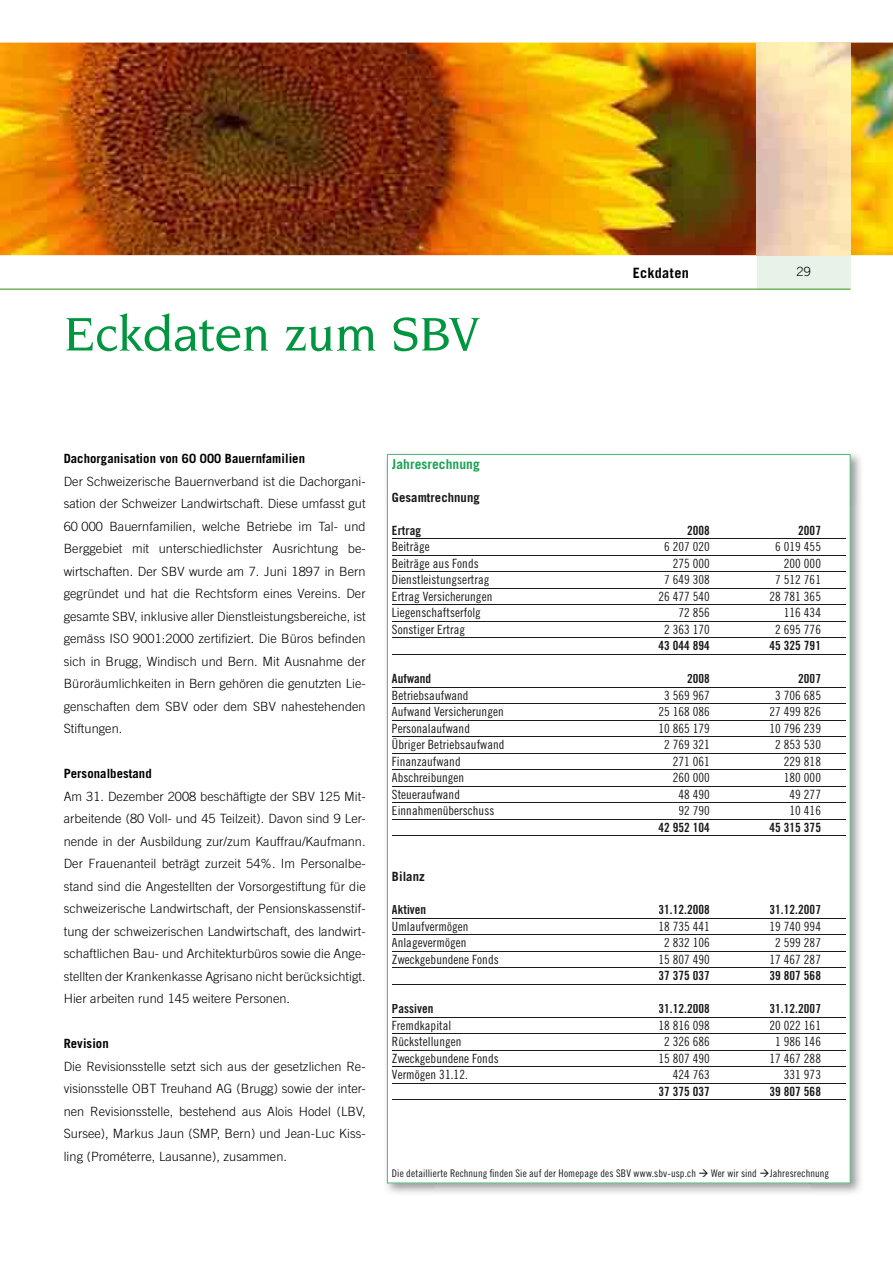
<style>
.page{position:relative;width:893px;height:1263px;background:#fff}
.page>*{position:absolute;margin:0;border:0;box-sizing:border-box;transform-origin:0 0}
.t1{font:500 51px "Novarese LT";letter-spacing:-.01em;color:#00963f}
.t2{font:700 14.25px "Trade Gothic LT Std";letter-spacing:.02em;color:#000}
.t3{font:700 13.5px "Trade Gothic LT Std";letter-spacing:.005em;color:#1aa153}
.t4{font:300 12.75px/22.5px "Trade Gothic LT Std";letter-spacing:.005em;color:#000;text-align:justify}
.t5{font:12.75px "Trade Gothic LT Std Cn 18";letter-spacing:.005em;color:#1a1a1a}
.t6{font:12.75px "Trade Gothic LT Std Bd Cn 20";letter-spacing:.005em;color:#1a1a1a}
.t7{font:700 12.75px "Trade Gothic LT Std";letter-spacing:.005em;color:#000}
.t8{font:700 12.75px "Trade Gothic LT Std";letter-spacing:.005em;color:#1a1a1a}
.t9{font:10.5px "Trade Gothic LT Std Cn 18";letter-spacing:.01em;color:#1a1a1a}
</style>
<div class="page">
<img style="left:0;top:43px;width:893px;height:212px">
<div style="left:757px;top:255px;width:93px;height:34px;background:#e7f2e8"></div>
<img style="left:757px;top:43px;width:93px;height:212px">
<hr style="left:0;top:288px;width:850px;height:2px;background:#73b958">
<img style="left:386px;top:453px;width:475px;height:50px">
<img style="left:386px;top:503px;width:50px;height:690px">
<img style="left:810px;top:503px;width:51px;height:690px">
<svg style="left:387px;top:454px;width:463px;height:729px"></svg>
<svg style="left:699px;top:1169px;width:9px;height:8px"></svg>
<svg style="left:760px;top:1169px;width:9px;height:8px"></svg>
<h1 class="t1" style="left:64px;top:314px;width:418px">Eckdaten zum SBV</h1>
<p class="t2" style="left:633px;top:267px;width:58px">Eckdaten</p>
<p class="t4" style="left:796px;top:262px;width:16px">29</p>
<p class="t7" style="left:64px;top:454px;width:243px">Dachorganisation von 60 000 Bauernfamilien</p>
<p class="t4" style="left:64px;top:471px;width:303px">Der Schweizerische Bauernverband ist die Dachorgani&shy;sation der Schweizer Landwirtschaft. Diese umfasst gut 60 000 Bauernfamilien, welche Betriebe im Tal- und Berggebiet mit unterschiedlichster Ausrichtung be&shy;wirtschaften. Der SBV wurde am 7. Juni 1897 in Bern gegründet und hat die Rechtsform eines Vereins. Der gesamte SBV, inklusive aller Dienstleistungsbereiche, ist gemäss ISO 9001:2000 zertifiziert. Die Büros befinden sich in Brugg, Windisch und Bern. Mit Ausnahme der Büroräumlichkeiten in Bern gehören die genutzten Lie&shy;genschaften dem SBV oder dem SBV nahestehenden Stiftungen.</p>
<p class="t7" style="left:64px;top:769px;width:90px">Personalbestand</p>
<p class="t4" style="left:64px;top:786px;width:303px">Am 31. Dezember 2008 beschäftigte der SBV 125 Mit&shy;arbeitende (80 Voll- und 45 Teilzeit). Davon sind 9 Ler&shy;nende in der Ausbildung zur/zum Kauffrau/Kaufmann.<br>Der Frauenanteil beträgt zurzeit 54%. Im Personalbe&shy;stand sind die Angestellten der Vorsorgestiftung für die schweizerische Landwirtschaft, der Pensionskassenstif&shy;tung der schweizerischen Landwirtschaft, des landwirt&shy;schaftlichen Bau- und Architekturbüros sowie die Ange&shy;stellten der Krankenkasse Agrisano nicht berücksichtigt.<br>Hier arbeiten rund 145 weitere Personen.</p>
<p class="t7" style="left:64px;top:1039px;width:47px">Revision</p>
<p class="t4" style="left:64px;top:1056px;width:303px">Die Revisionsstelle setzt sich aus der gesetzlichen Re&shy;visionsstelle OBT Treuhand AG (Brugg) sowie der inter&shy;nen Revisionsstelle, bestehend aus Alois Hodel (LBV, Sursee), Markus Jaun (SMP, Bern) und Jean-Luc Kiss&shy;ling (Prométerre, Lausanne), zusammen.</p>
<p class="t3" style="left:392px;top:459px;width:89px">Jahresrechnung</p>
<p class="t8" style="left:392px;top:493px;width:89px">Gesamtrechnung</p>
<p class="t6" style="left:392px;top:526px;width:31px">Ertrag</p>
<p class="t6" style="left:687px;top:526px;width:24px">2008</p>
<p class="t6" style="left:798px;top:526px;width:24px">2007</p>
<p class="t5" style="left:392px;top:542px;width:39px">Beiträge</p>
<p class="t5" style="left:664px;top:542px;width:47px">6 207 020</p>
<p class="t5" style="left:775px;top:542px;width:47px">6 019 455</p>
<p class="t5" style="left:392px;top:559px;width:88px">Beiträge aus Fonds</p>
<p class="t5" style="left:673px;top:559px;width:39px">275 000</p>
<p class="t5" style="left:784px;top:559px;width:39px">200 000</p>
<p class="t5" style="left:392px;top:575px;width:99px">Dienstleistungsertrag</p>
<p class="t5" style="left:664px;top:575px;width:47px">7 649 308</p>
<p class="t5" style="left:775px;top:575px;width:47px">7 512 761</p>
<p class="t5" style="left:392px;top:592px;width:102px">Ertrag Versicherungen</p>
<p class="t5" style="left:658px;top:592px;width:53px">26 477 540</p>
<p class="t5" style="left:769px;top:592px;width:53px">28 781 365</p>
<p class="t5" style="left:392px;top:608px;width:90px">Liegenschaftserfolg</p>
<p class="t5" style="left:678px;top:608px;width:33px">72 856</p>
<p class="t5" style="left:784px;top:608px;width:39px">116 434</p>
<p class="t5" style="left:392px;top:625px;width:75px">Sonstiger Ertrag</p>
<p class="t5" style="left:664px;top:625px;width:47px">2 363 170</p>
<p class="t5" style="left:775px;top:625px;width:47px">2 695 776</p>
<p class="t6" style="left:658px;top:641px;width:53px">43 044 894</p>
<p class="t6" style="left:769px;top:641px;width:53px">45 325 791</p>
<p class="t6" style="left:392px;top:674px;width:41px">Aufwand</p>
<p class="t6" style="left:687px;top:674px;width:24px">2008</p>
<p class="t6" style="left:798px;top:674px;width:24px">2007</p>
<p class="t5" style="left:392px;top:691px;width:78px">Betriebsaufwand</p>
<p class="t5" style="left:664px;top:691px;width:47px">3 569 967</p>
<p class="t5" style="left:775px;top:691px;width:47px">3 706 685</p>
<p class="t5" style="left:392px;top:707px;width:113px">Aufwand Versicherungen</p>
<p class="t5" style="left:658px;top:707px;width:53px">25 168 086</p>
<p class="t5" style="left:769px;top:707px;width:53px">27 499 826</p>
<p class="t5" style="left:392px;top:724px;width:80px">Personalaufwand</p>
<p class="t5" style="left:658px;top:724px;width:53px">10 865 179</p>
<p class="t5" style="left:769px;top:724px;width:53px">10 796 239</p>
<p class="t5" style="left:392px;top:740px;width:114px">Übriger Betriebsaufwand</p>
<p class="t5" style="left:664px;top:740px;width:47px">2 769 321</p>
<p class="t5" style="left:775px;top:740px;width:47px">2 853 530</p>
<p class="t5" style="left:392px;top:757px;width:70px">Finanzaufwand</p>
<p class="t5" style="left:673px;top:757px;width:39px">271 061</p>
<p class="t5" style="left:784px;top:757px;width:39px">229 818</p>
<p class="t5" style="left:392px;top:773px;width:74px">Abschreibungen</p>
<p class="t5" style="left:673px;top:773px;width:39px">260 000</p>
<p class="t5" style="left:784px;top:773px;width:39px">180 000</p>
<p class="t5" style="left:392px;top:790px;width:70px">Steueraufwand</p>
<p class="t5" style="left:678px;top:790px;width:33px">48 490</p>
<p class="t5" style="left:789px;top:790px;width:33px">49 277</p>
<p class="t5" style="left:392px;top:806px;width:104px">Einnahmenüberschuss</p>
<p class="t5" style="left:678px;top:806px;width:33px">92 790</p>
<p class="t5" style="left:789px;top:806px;width:33px">10 416</p>
<p class="t6" style="left:658px;top:823px;width:53px">42 952 104</p>
<p class="t6" style="left:769px;top:823px;width:53px">45 315 375</p>
<p class="t8" style="left:392px;top:872px;width:34px">Bilanz</p>
<p class="t6" style="left:392px;top:905px;width:36px">Aktiven</p>
<p class="t6" style="left:658px;top:905px;width:53px">31.12.2008</p>
<p class="t6" style="left:769px;top:905px;width:53px">31.12.2007</p>
<p class="t5" style="left:392px;top:922px;width:78px">Umlaufvermögen</p>
<p class="t5" style="left:658px;top:922px;width:53px">18 735 441</p>
<p class="t5" style="left:769px;top:922px;width:53px">19 740 994</p>
<p class="t5" style="left:392px;top:938px;width:76px">Anlagevermögen</p>
<p class="t5" style="left:664px;top:938px;width:47px">2 832 106</p>
<p class="t5" style="left:775px;top:938px;width:47px">2 599 287</p>
<p class="t5" style="left:392px;top:955px;width:108px">Zweckgebundene Fonds</p>
<p class="t5" style="left:658px;top:955px;width:53px">15 807 490</p>
<p class="t5" style="left:769px;top:955px;width:53px">17 467 287</p>
<p class="t6" style="left:658px;top:971px;width:53px">37 375 037</p>
<p class="t6" style="left:769px;top:971px;width:53px">39 807 568</p>
<p class="t6" style="left:392px;top:1004px;width:43px">Passiven</p>
<p class="t6" style="left:658px;top:1004px;width:53px">31.12.2008</p>
<p class="t6" style="left:769px;top:1004px;width:53px">31.12.2007</p>
<p class="t5" style="left:392px;top:1021px;width:61px">Fremdkapital</p>
<p class="t5" style="left:658px;top:1021px;width:53px">18 816 098</p>
<p class="t5" style="left:769px;top:1021px;width:53px">20 022 161</p>
<p class="t5" style="left:392px;top:1037px;width:71px">Rückstellungen</p>
<p class="t5" style="left:664px;top:1037px;width:47px">2 326 686</p>
<p class="t5" style="left:775px;top:1037px;width:47px">1 986 146</p>
<p class="t5" style="left:392px;top:1054px;width:108px">Zweckgebundene Fonds</p>
<p class="t5" style="left:658px;top:1054px;width:53px">15 807 490</p>
<p class="t5" style="left:769px;top:1054px;width:53px">17 467 288</p>
<p class="t5" style="left:392px;top:1070px;width:77px">Vermögen 31.12.</p>
<p class="t5" style="left:673px;top:1070px;width:39px">424 763</p>
<p class="t5" style="left:784px;top:1070px;width:39px">331 973</p>
<p class="t6" style="left:658px;top:1087px;width:53px">37 375 037</p>
<p class="t6" style="left:769px;top:1087px;width:53px">39 807 568</p>
<p class="t9" style="left:392px;top:1169px;width:305px">Die detaillierte Rechnung finden Sie auf der Homepage des SBV www.sbv-usp.ch</p>
<p class="t9" style="left:711px;top:1169px;width:120px">Wer wir sind Jahresrechnung</p>
</div>
